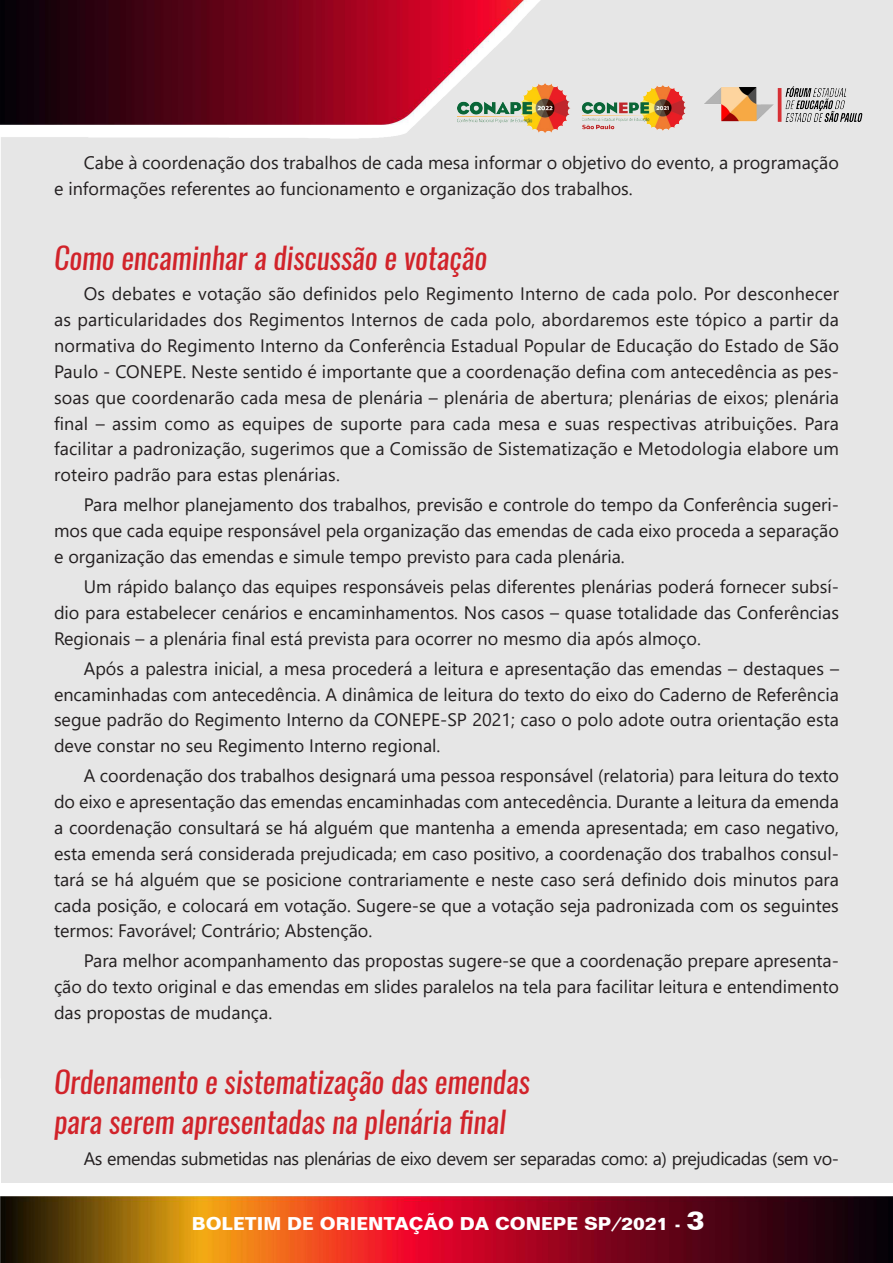
<style>
.page{position:relative;width:893px;height:1263px;background:#fff}
.page>*{position:absolute;margin:0;border:0;box-sizing:border-box;transform-origin:0 0}
.t1{font:italic 30px/39.3px "Oswald";color:#d1232a}
.t2{font:18px/25.8px "Segoe UI";color:#231f20;text-align:justify}
.t3{font:18px "Segoe UI";letter-spacing:-.025em;color:#231f20}
.t4{font:700 18px "Folio BT";color:#fff}
.s1{font-size:27px}
</style>
<div class="page">
<img style="left:0;top:1196px;width:893px;height:67px">
<img style="left:0;top:0;width:893px;height:1078px">
<div style="left:1px;top:868px;width:891px;height:314px;background:#e6e6e6"></div>
<img style="left:457px;top:82px;width:114px;height:52px">
<img style="left:578px;top:83px;width:110px;height:49px">
<img style="left:699px;top:81px;width:168px;height:47px">
<p class="t2" style="left:54px;top:148px;width:786px;text-indent:30px">Cabe à coordenação dos trabalhos de cada mesa informar o objetivo do evento, a programação e informações referentes ao funcionamento e organização dos trabalhos.</p>
<p class="t1" style="left:54px;top:239px;width:435px">Como encaminhar a discussão e votação</p>
<p class="t2" style="left:54px;top:280px;width:787px;text-indent:30px">Os debates e votação são definidos pelo Regimento Interno de cada polo. Por desconhecer as particularidades dos Regimentos Internos de cada polo, abordaremos este tópico a partir da normativa do Regimento Interno da Conferência Estadual Popular de Educação do Estado de São Paulo - CONEPE. Neste sentido é importante que a coordenação defina com antecedência as pes&shy;soas que coordenarão cada mesa de plenária – plenária de abertura; plenárias de eixos; plenária final – assim como as equipes de suporte para cada mesa e suas respectivas atribuições. Para facilitar a padronização, sugerimos que a Comissão de Sistematização e Metodologia elabore um roteiro padrão para estas plenárias.</p>
<p class="t2" style="left:54px;top:490px;width:786px;text-indent:30px">Para melhor planejamento dos trabalhos, previsão e controle do tempo da Conferência sugeri&shy;mos que cada equipe responsável pela organização das emendas de cada eixo proceda a separação e organização das emendas e simule tempo previsto para cada plenária.</p>
<p class="t2" style="left:54px;top:572px;width:786px;text-indent:30px">Um rápido balanço das equipes responsáveis pelas diferentes plenárias poderá fornecer subsí&shy;dio para estabelecer cenários e encaminhamentos. Nos casos – quase totalidade das Conferências Regionais – a plenária final está prevista para ocorrer no mesmo dia após almoço.</p>
<p class="t2" style="left:54px;top:654px;width:786px;text-indent:30px">Após a palestra inicial, a mesa procederá a leitura e apresentação das emendas – destaques – encaminhadas com antecedência. A dinâmica de leitura do texto do eixo do Caderno de Referência segue padrão do Regimento Interno da CONEPE-SP 2021; caso o polo adote outra orientação esta deve constar no seu Regimento Interno regional.</p>
<p class="t2" style="left:54px;top:761px;width:786px;text-indent:30px">A coordenação dos trabalhos designará uma pessoa responsável (relatoria) para leitura do texto do eixo e apresentação das emendas encaminhadas com antecedência. Durante a leitura da emenda a coordenação consultará se há alguém que mantenha a emenda apresentada; em caso negativo, esta emenda será considerada prejudicada; em caso positivo, a coordenação dos trabalhos consul&shy;tará se há alguém que se posicione contrariamente e neste caso será definido dois minutos para cada posição, e colocará em votação. Sugere-se que a votação seja padronizada com os seguintes termos: Favorável; Contrário; Abstenção.</p>
<p class="t2" style="left:54px;top:946px;width:786px;text-indent:30px">Para melhor acompanhamento das propostas sugere-se que a coordenação prepare apresenta&shy;ção do texto original e das emendas em slides paralelos na tela para facilitar leitura e entendimento das propostas de mudança.</p>
<p class="t1" style="left:54px;top:1062px;width:477px">Ordenamento e sistematização das emendas para serem apresentadas na plenária final</p>
<p class="t3" style="left:84px;top:1142px;width:757px">As emendas submetidas nas plenárias de eixo devem ser separadas como: a) prejudicadas (sem vo-</p>
<p class="t4" style="left:192px;top:1212px;width:514px">BOLETIM DE ORIENTAÇÃO DA CONEPE SP/2021 - <span class="s1">3</span></p>
</div>
